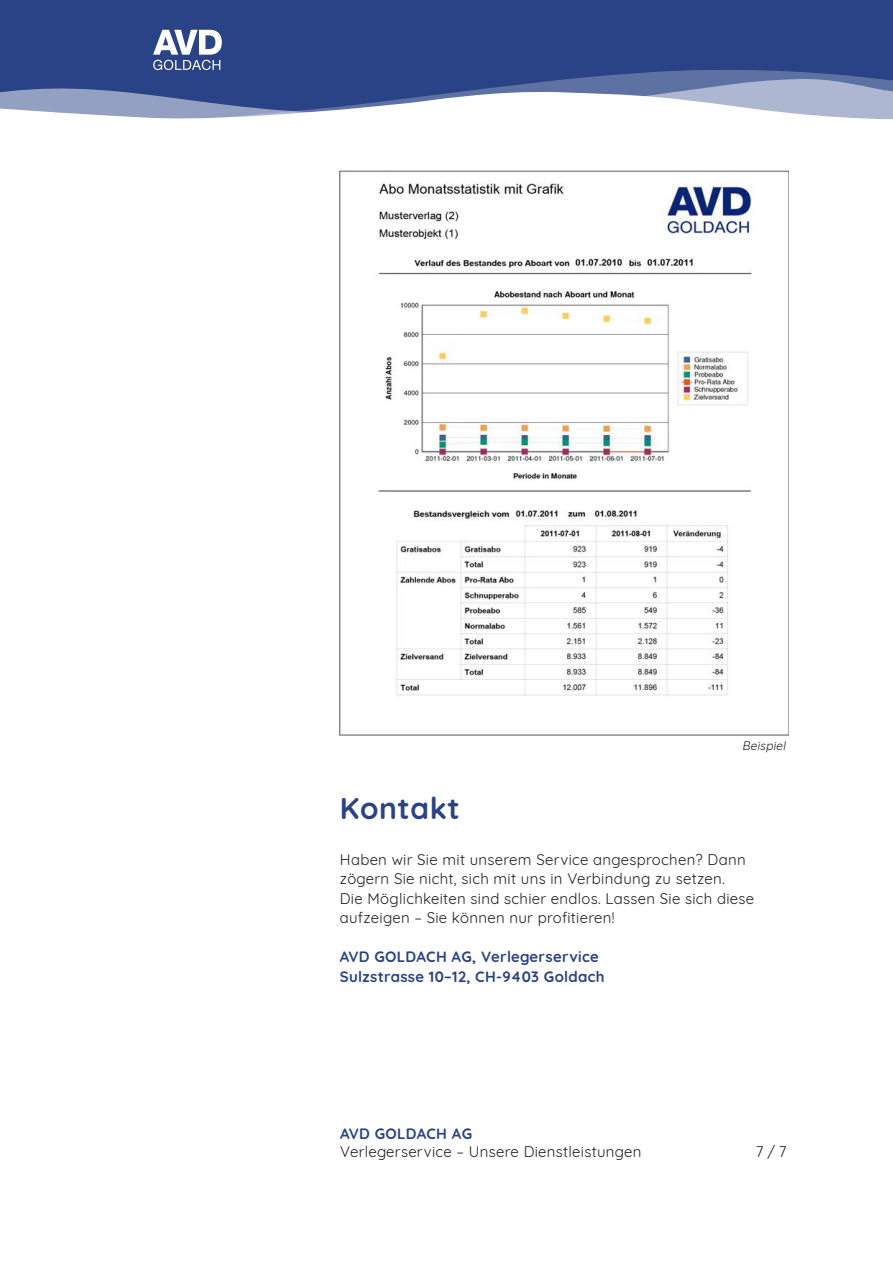
<style>
.page{position:relative;width:893px;height:1263px;background:#fff}
.page>*{position:absolute;margin:0;border:0;box-sizing:border-box;transform-origin:0 0}
.t1{font:700 30px "Quicksand";letter-spacing:.02em;color:#2a4386}
.t2{font:15px/19.5px "Quicksand";letter-spacing:.02em;color:#231f20}
.t3{font:700 15px/19.5px "Quicksand";letter-spacing:.02em;color:#2a4386}
.t4{font:italic 12px "Quicksand";color:#231f20}
</style>
<div class="page">
<div style="left:0;top:0;width:893px;height:130px;background:#2a4386"></div>
<svg style="left:24px;top:70px;width:869px;height:20px"></svg>
<svg style="left:0;top:90px;width:893px;height:40px;background:#c5ccde"></svg>
<svg style="left:153px;top:30px;width:69px;height:40px"></svg>
<img style="left:339px;top:170px;width:450px;height:565px">
<p class="t4" style="left:742px;top:736px;width:48px">Beispiel</p>
<h1 class="t1" style="left:340px;top:783px;width:121px">Kontakt</h1>
<p class="t2" style="left:340px;top:848px;width:416px">Haben wir Sie mit unserem Service angesprochen? Dann zögern Sie nicht, sich mit uns in Verbindung zu setzen.<br>Die Möglichkeiten sind schier endlos. Lassen Sie sich diese aufzeigen – Sie können nur profitieren!</p>
<p class="t3" style="left:340px;top:946px;width:266px">AVD GOLDACH AG, Verlegerservice<br>Sulzstrasse 10–12, CH-9403 Goldach</p>
<p class="t3" style="left:340px;top:1122px;width:133px">AVD GOLDACH AG</p>
<p class="t2" style="left:340px;top:1140px;width:303px">Verlegerservice – Unsere Dienstleistungen</p>
<p class="t2" style="left:756px;top:1140px;width:32px">7 / 7</p>
</div>
